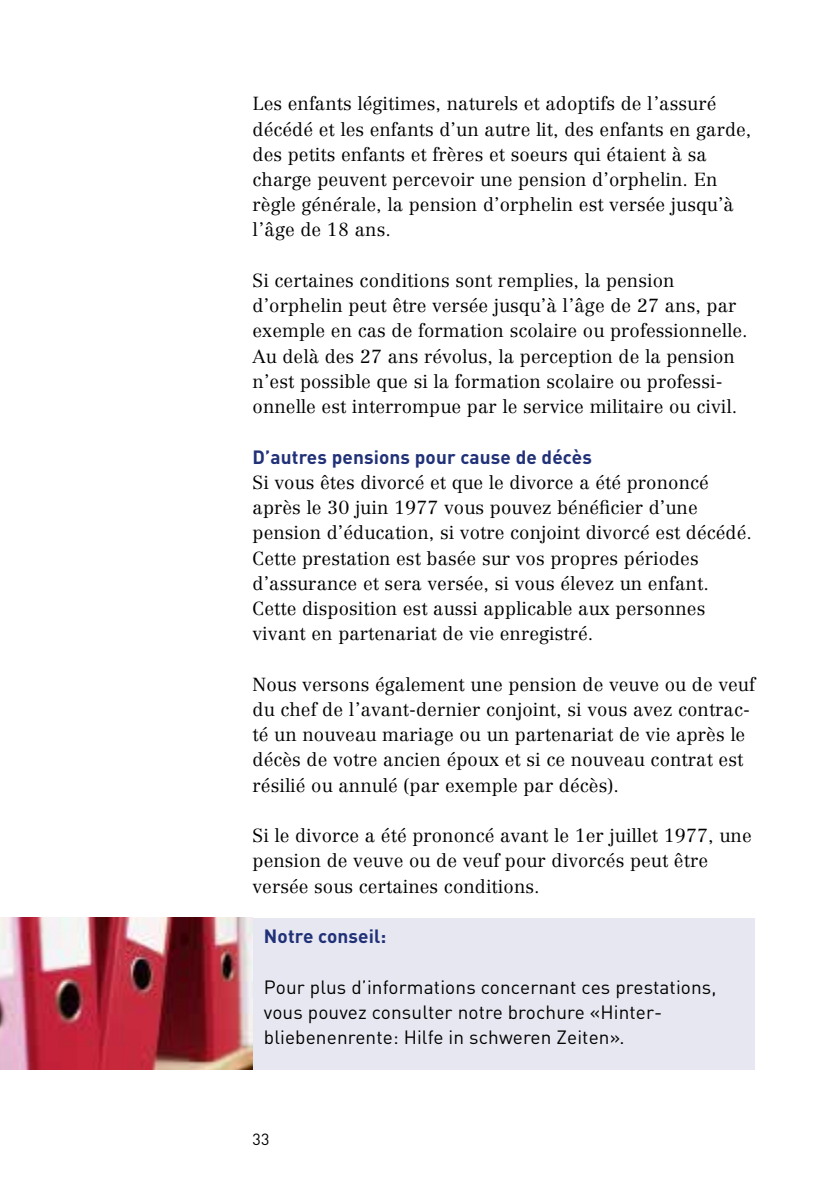
<style>
.page{position:relative;width:840px;height:1191px;background:#fff}
.page>*{position:absolute;margin:0;border:0;box-sizing:border-box;transform-origin:0 0}
.t1{font:19px/25.2px "DIN Pro";letter-spacing:.005em;color:#000}
.t2{font:700 19px "DIN Pro";letter-spacing:.005em;color:#213178}
.t3{font:300 18.6px/25.2px "Centennial LT Pro";letter-spacing:.005em;color:#000}
.t4{font:16px "DIN Pro";color:#000}
</style>
<div class="page">
<div style="left:252px;top:918px;width:502px;height:151px;background:#e7e7f1"></div>
<img style="left:0;top:918px;width:252px;height:151px">
<p class="t3" style="left:252px;top:91px;width:500px">Les enfants légitimes, naturels et adoptifs de l’assuré décédé et les enfants d’un autre lit, des enfants en garde, des petits enfants et frères et soeurs qui étaient à sa charge peuvent percevoir une pension d’orphelin. En règle générale, la pension d’orphelin est versée jusqu’à l’âge de 18 ans.</p>
<p class="t3" style="left:252px;top:268px;width:496px">Si certaines conditions sont remplies, la pension d’orphelin peut être versée jusqu’à l’âge de 27 ans, par exemple en cas de formation scolaire ou professionnelle.<br>Au delà des 27 ans révolus, la perception de la pension n’est possible que si la formation scolaire ou professi&shy;onnelle est interrompue par le service militaire ou civil.</p>
<p class="t2" style="left:252px;top:441px;width:341px">D’autres pensions pour cause de décès</p>
<p class="t3" style="left:252px;top:469px;width:500px">Si vous êtes divorcé et que le divorce a été prononcé après le 30 juin 1977 vous pouvez bénéficier d’une pension d’éducation, si votre conjoint divorcé est décédé.<br>Cette prestation est basée sur vos propres périodes d’assurance et sera versée, si vous élevez un enfant.<br>Cette disposition est aussi applicable aux personnes vivant en partenariat de vie enregistré.</p>
<p class="t3" style="left:252px;top:671px;width:503px">Nous versons également une pension de veuve ou de veuf du chef de l’avant-dernier conjoint, si vous avez contrac&shy;té un nouveau mariage ou un partenariat de vie après le décès de votre ancien époux et si ce nouveau contrat est résilié ou annulé (par exemple par décès).</p>
<p class="t3" style="left:252px;top:823px;width:500px">Si le divorce a été prononcé avant le 1er juillet 1977, une pension de veuve ou de veuf pour divorcés peut être versée sous certaines conditions.</p>
<p class="t2" style="left:264px;top:920px;width:124px">Notre conseil:</p>
<p class="t1" style="left:264px;top:972px;width:454px">Pour plus d’informations concernant ces prestations, vous pouvez consulter notre brochure «Hinter&shy;bliebenenrente: Hilfe in schweren Zeiten».</p>
<p class="t4" style="left:252px;top:1126px;width:18px">33</p>
</div>
